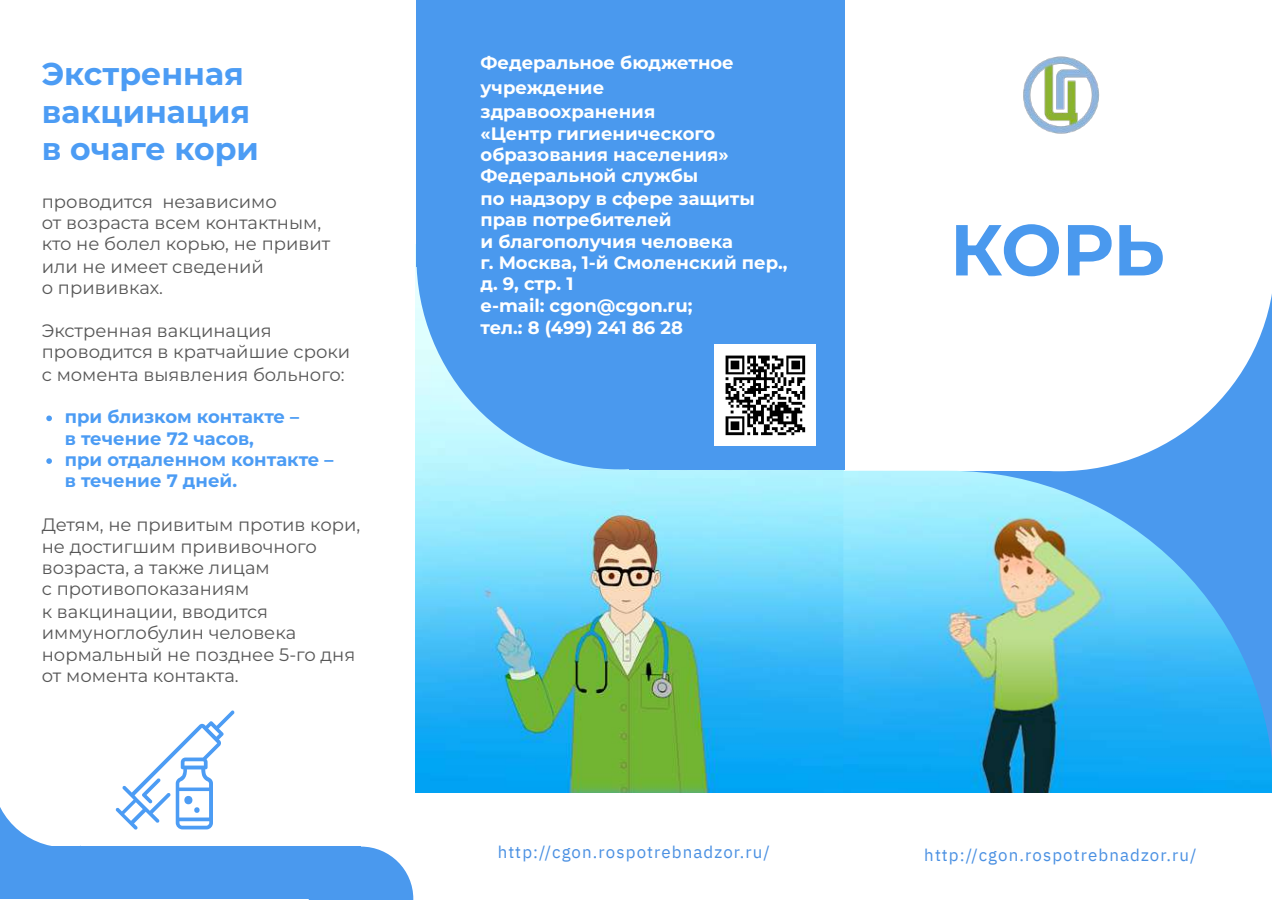
<style>
.page{position:relative;width:1272px;height:900px;background:#fff}
.page>*{position:absolute;margin:0;border:0;box-sizing:border-box;transform-origin:0 0}
.t1{font:700 72px "Montserrat";color:#4a99ee}
.t2{font:700 31.5px/37.7px "Montserrat";color:#4c9cf4}
.t3{font:18px/21.5px "Montserrat";color:#575757}
.t4{font:700 18px/21.6px "Montserrat";color:#fff}
.t5{font:700 18px/21.3px "Montserrat";color:#4c9cf4}
.t6{font:16.8px "IBM Plex Sans";letter-spacing:.065em;color:#4a90e2}
</style>
<div class="page">
<svg style="left:1070px;top:294px;width:202px;height:177px"></svg>
<img style="left:415px;top:244px;width:428px;height:549px">
<img style="left:843px;top:471px;width:429px;height:322px">
<div style="left:629px;top:231px;width:216px;height:238px;background:#4a99ee"></div>
<div style="left:416px;top:43px;width:406px;height:426px;background:#4a99ee;border-radius:50%"></div>
<div style="left:416px;top:0;width:428px;height:267px;background:#4a99ee"></div>
<div style="left:0;top:846px;width:361px;height:53px;background:#4a99ee"></div>
<svg style="left:361px;top:847px;width:52px;height:52px"></svg>
<img style="left:1023px;top:56px;width:77px;height:78px">
<svg style="left:46px;top:416px;width:6px;height:5px"></svg>
<svg style="left:46px;top:458px;width:6px;height:6px"></svg>
<img style="left:714px;top:344px;width:101px;height:102px">
<svg style="left:0;top:710px;width:235px;height:136px"></svg>
<h2 class="t2" style="left:42px;top:54px;width:219px">Экстренная вакцинация в очаге кори</h2>
<p class="t4" style="left:481px;top:50px;width:255px;line-height:24.8px">Федеральное бюджетное учреждение здравоохранения</p>
<p class="t4" style="left:481px;top:122px;width:308px">«Центр гигиенического образования населения»<br>Федеральной службы<br>по надзору в сфере защиты прав потребителей<br>и благополучия человека<br>г. Москва, 1-й Смоленский пер., д. 9, стр. 1<br>e-mail: cgon@cgon.ru;<br>тел.: 8 (499) 241 86 28</p>
<p class="t3" style="left:42px;top:190px;width:290px">проводится независимо<br>от возраста всем контактным, кто не болел корью, не привит или не имеет сведений<br>о прививках.</p>
<p class="t3" style="left:42px;top:319px;width:310px;line-height:21.9px">Экстренная вакцинация проводится в кратчайшие сроки с момента выявления больного:</p>
<p class="t5" style="left:65px;top:406px;width:270px">при близком контакте –<br>в течение 72 часов,<br>при отдаленном контакте – в течение 7 дней.</p>
<p class="t3" style="left:42px;top:514px;width:320px">Детям, не привитым против кори, не достигшим прививочного возраста, а также лицам<br>с противопоказаниям<br>к вакцинации, вводится иммуноглобулин человека нормальный не позднее 5-го дня от момента контакта.</p>
<h1 class="t1" style="left:950px;top:206px;width:216px">КОРЬ</h1>
<p class="t6" style="left:498px;top:841px;width:274px">http://cgon.rospotrebnadzor.ru/</p>
<p class="t6" style="left:924px;top:844px;width:274px">http://cgon.rospotrebnadzor.ru/</p>
</div>
